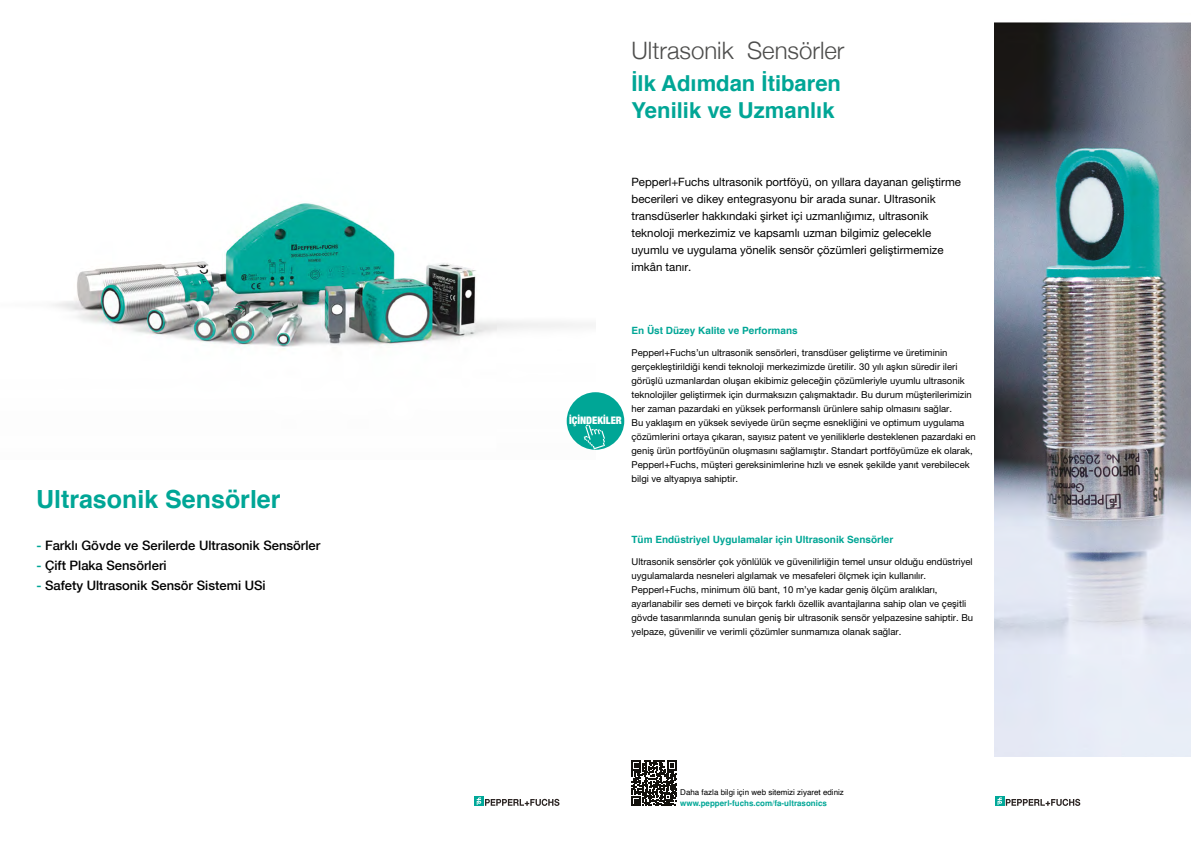
<style>
.page{position:relative;width:1191px;height:842px;background:#fff}
.page>*{position:absolute;margin:0;border:0;box-sizing:border-box;transform-origin:0 0}
.t1{font:700 25px "Helvetica";color:#00a696}
.t2{font:300 24px "Helvetica Neue";color:#4d4d4c}
.t3{font:700 22px/27px "Helvetica";color:#00a696}
.t4{font:500 13px "Helvetica Neue";color:#000}
.t5{font:11.5px/17px "Helvetica Neue East A Roman";color:#000}
.t6{font:900 condensed 10.4px "Helvetica Neue";color:#fff}
.t7{font:700 10px "Helvetica";color:#00a696}
.t8{font:9.5px/14px "Helvetica Neue Roman";color:#000}
.t9{font:8px "Helvetica";color:#000}
.t10{font:700 8px "Helvetica Tr";color:#00a696}
.s1{color:#00a696}
</style>
<div class="page">
<img style="left:53px;top:202px;width:540px;height:248px">
<svg style="left:474px;top:796px;width:9px;height:10px"></svg>
<svg style="left:477px;top:797px;width:82px;height:9px"></svg>
<div style="left:995px;top:796px;width:9px;height:10px;background:#00a899"></div>
<svg style="left:997px;top:797px;width:83px;height:9px"></svg>
<svg style="left:631px;top:761px;width:46px;height:45px"></svg>
<img style="left:994px;top:22px;width:197px;height:735px">
<div style="left:567px;top:392px;width:57px;height:58px;background:#00a696;border-radius:50%"></div>
<svg style="left:584px;top:424px;width:21px;height:25px"></svg>
<h1 class="t1" style="left:36px;top:479px;width:246px">Ultrasonik Sensörler</h1>
<h3 class="t4" style="left:36px;top:535px;width:285px"><span class="s1">-</span> Farklı Gövde ve Serilerde Ultrasonik Sensörler</h3>
<h3 class="t4" style="left:36px;top:555px;width:132px"><span class="s1">-</span> Çift Plaka Sensörleri</h3>
<h3 class="t4" style="left:36px;top:575px;width:231px"><span class="s1">-</span> Safety Ultrasonik Sensör Sistemi USi</h3>
<h2 class="t2" style="left:631px;top:31px;width:214px">Ultrasonik Sensörler</h2>
<h3 class="t3" style="left:631px;top:70px;width:211px">İlk Adımdan İtibaren<br>Yenilik ve Uzmanlık</h3>
<p class="t5" style="left:631px;top:173px;width:331px">Pepperl+Fuchs ultrasonik portföyü, on yıllara dayanan geliştirme becerileri ve dikey entegrasyonu bir arada sunar. Ultrasonik transdüserler hakkındaki şirket içi uzmanlığımız, ultrasonik teknoloji merkezimiz ve kapsamlı uzman bilgimiz gelecekle uyumlu ve uygulama yönelik sensör çözümleri geliştirmemize imkân tanır.</p>
<p class="t6" style="left:569px;top:411px;width:54px">İÇİNDEKİLER</p>
<p class="t7" style="left:631px;top:322px;width:168px">En Üst Düzey Kalite ve Performans</p>
<p class="t8" style="left:631px;top:345px;width:346px">Pepperl+Fuchs’un ultrasonik sensörleri, transdüser geliştirme ve üretiminin gerçekleştirildiği kendi teknoloji merkezimizde üretilir. 30 yılı aşkın süredir ileri görüşlü uzmanlardan oluşan ekibimiz geleceğin çözümleriyle uyumlu ultrasonik teknolojiler geliştirmek için durmaksızın çalışmaktadır. Bu durum müşterilerimizin her zaman pazardaki en yüksek performanslı ürünlere sahip olmasını sağlar.<br>Bu yaklaşım en yüksek seviyede ürün seçme esnekliğini ve optimum uygulama çözümlerini ortaya çıkaran, sayısız patent ve yeniliklerle desteklenen pazardaki en geniş ürün portföyünün oluşmasını sağlamıştır. Standart portföyümüze ek olarak, Pepperl+Fuchs, müşteri gereksinimlerine hızlı ve esnek şekilde yanıt verebilecek bilgi ve altyapıya sahiptir.</p>
<p class="t7" style="left:631px;top:532px;width:263px">Tüm Endüstriyel Uygulamalar için Ultrasonik Sensörler</p>
<p class="t8" style="left:631px;top:555px;width:343px">Ultrasonik sensörler çok yönlülük ve güvenilirliğin temel unsur olduğu endüstriyel uygulamalarda nesneleri algılamak ve mesafeleri ölçmek için kullanılır.<br>Pepperl+Fuchs, minimum ölü bant, 10 m’ye kadar geniş ölçüm aralıkları, ayarlanabilir ses demeti ve birçok farklı özellik avantajlarına sahip olan ve çeşitli gövde tasarımlarında sunulan geniş bir ultrasonik sensör yelpazesine sahiptir. Bu yelpaze, güvenilir ve verimli çözümler sunmamıza olanak sağlar.</p>
<p class="t9" style="left:680px;top:786px;width:165px">Daha fazla bilgi için web sitemizi ziyaret ediniz</p>
<p class="t10" style="left:680px;top:799px;width:148px">www.pepperl-fuchs.com/fa-ultrasonics</p>
</div>
